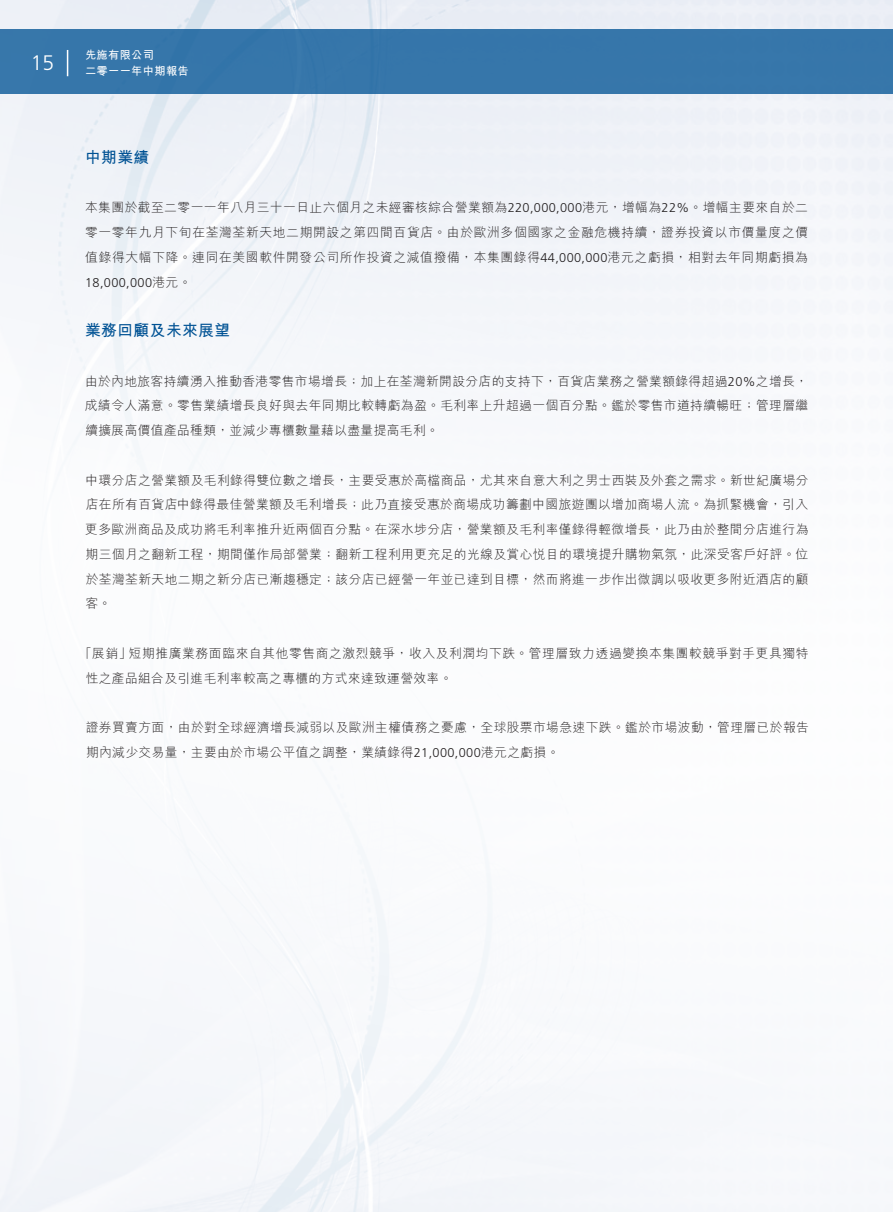
<style>
.page{position:relative;width:893px;height:1212px;background:#fff}
.page>*{position:absolute;margin:0;border:0;box-sizing:border-box;transform-origin:0 0}
.t1{font:300 21px "Frutiger LT Std";color:#fff}
.t2{font:700 15.75px "M Hei HK";letter-spacing:.03em;color:#005294}
.t3{font:300 12.75px/24.8px "M Hei HK";letter-spacing:.03em;color:#231f20;text-align:justify}
.t4{font:300 12.75px "Frutiger LT Std";letter-spacing:.03em;color:#231f20}
.t5{font:700 11.25px/16.5px "M Hei HK";letter-spacing:.03em;color:#fff}
.s1{font-family:"Frutiger LT Std"}
.s2{font-family:"M Hei HK"}
</style>
<div class="page">
<div style="left:0;top:29px;width:893px;height:65px;background:#3676aa"></div>
<svg style="left:67px;top:50px;width:1px;height:26px"></svg>
<h1 class="t1" style="left:31px;top:50px;width:25px">15</h1>
<p class="t5" style="left:85px;top:46px;width:105px">先施有限公司<br>二零一一年中期報告</p>
<p class="t2" style="left:85px;top:146px;width:66px">中期業績</p>
<p class="t3" style="left:85px;top:195px;width:725px">本集團於截至二零一一年八月三十一日止六個月之未經審核綜合營業額為<span class="s1">220,000,000</span>港元，增幅為<span class="s1">22%</span>。增幅主要來自於二零一零年九月下旬在荃灣荃新天地二期開設之第四間百貨店。由於歐洲多個國家之金融危機持續，證券投資以市價量度之價值錄得大幅下降。連同在美國軟件開發公司所作投資之減值撥備，本集團錄得<span class="s1">44,000,000</span>港元之虧損，相對去年同期虧損為</p>
<p class="t4" style="left:85px;top:275px;width:108px">18,000,000<span class="s2">港元。</span></p>
<p class="t2" style="left:85px;top:319px;width:147px">業務回顧及未來展望</p>
<p class="t3" style="left:85px;top:368px;width:725px">由於內地旅客持續湧入推動香港零售市場增長；加上在荃灣新開設分店的支持下，百貨店業務之營業額錄得超過<span class="s1">20%</span>之增長，成績令人滿意。零售業績增長良好與去年同期比較轉虧為盈。毛利率上升超過一個百分點。鑑於零售市道持續暢旺；管理層繼續擴展高價值產品種類，並減少專櫃數量藉以盡量提高毛利。</p>
<p class="t3" style="left:85px;top:467px;width:725px">中環分店之營業額及毛利錄得雙位數之增長，主要受惠於高檔商品，尤其來自意大利之男士西裝及外套之需求。新世紀廣場分店在所有百貨店中錄得最佳營業額及毛利增長；此乃直接受惠於商場成功籌劃中國旅遊團以增加商場人流。為抓緊機會，引入更多歐洲商品及成功將毛利率推升近兩個百分點。在深水埗分店，營業額及毛利率僅錄得輕微增長，此乃由於整間分店進行為期三個月之翻新工程，期間僅作局部營業；翻新工程利用更充足的光線及賞心悅目的環境提升購物氣氛，此深受客戶好評。位於荃灣荃新天地二期之新分店已漸趨穩定；該分店已經營一年並已達到目標，然而將進一步作出微調以吸收更多附近酒店的顧客。</p>
<p class="t3" style="left:86px;top:640px;width:724px;text-indent:-7px">「展銷」短期推廣業務面臨來自其他零售商之激烈競爭，收入及利潤均下跌。管理層致力透過變換本集團較競爭對手更具獨特性之產品組合及引進毛利率較高之專櫃的方式來達致運營效率。</p>
<p class="t3" style="left:86px;top:715px;width:725px">證券買賣方面，由於對全球經濟增長減弱以及歐洲主權債務之憂慮，全球股票市場急速下跌。鑑於市場波動，管理層已於報告期內減少交易量，主要由於市場公平值之調整，業績錄得<span class="s1">21,000,000</span>港元之虧損。</p>
</div>
